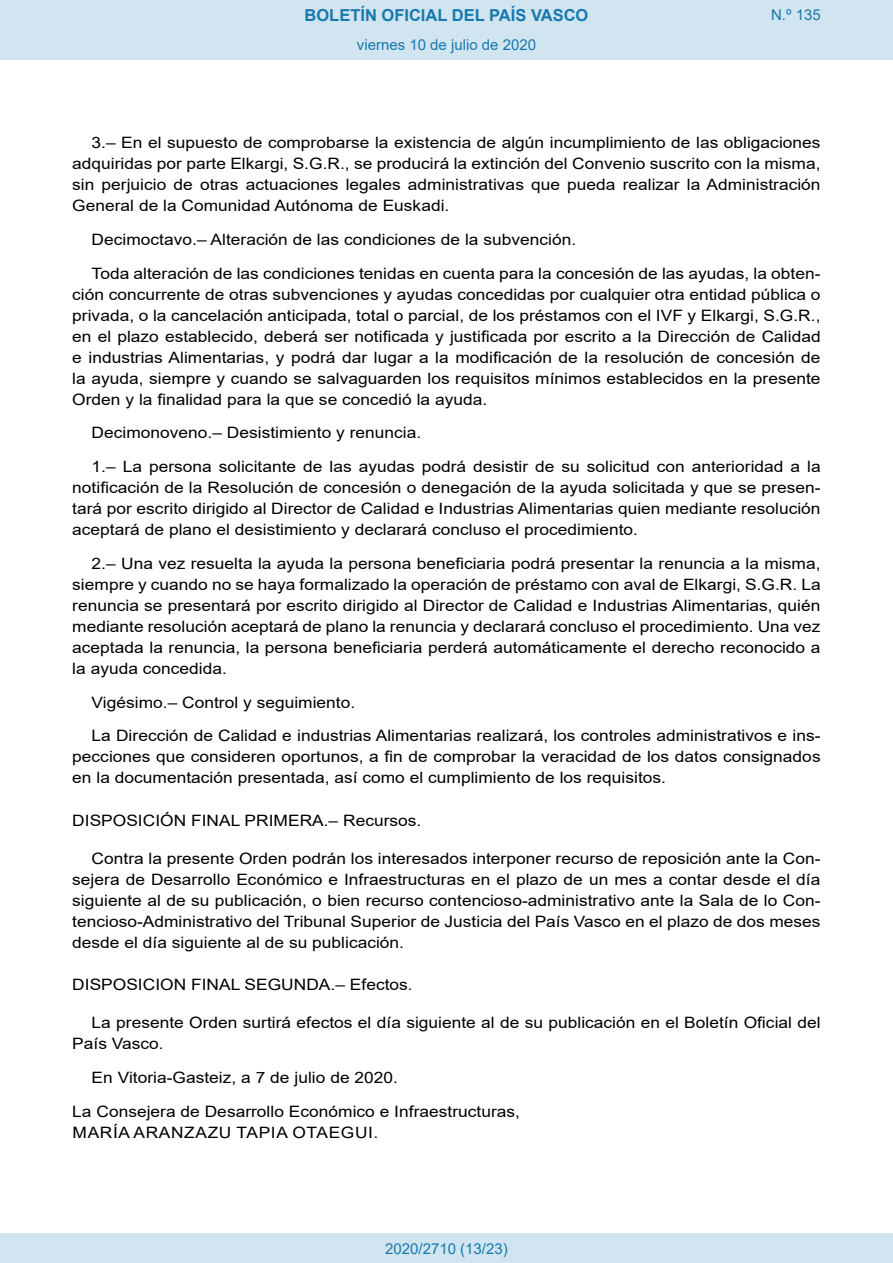
<style>
.page{position:relative;width:893px;height:1263px;background:#fff}
.page>*{position:absolute;margin:0;border:0;box-sizing:border-box;transform-origin:0 0}
.t1{font:700 16.5px "Arial";color:#1879ad}
.BOPVDetalle{font:15.6px/21px "Arial";color:#000;text-align:justify;scale:1.11 1}
.BOPVDisposicionTitul{font:15.6px "Arial";color:#000;scale:1.11 1}
.BOPVFirmaPuesto{font:15.6px "Arial";color:#000;scale:1.11 1}
.BOPVFirmaLugFec{font:15.6px "Arial";color:#000;scale:1.11 1}
.BOPVFirmaNombre{font:15.6px "Arial";letter-spacing:.035em;color:#000;scale:1.11 1}
.Paginacion_Centro{font:15px "Arial";color:#1879ad}
</style>
<div class="page">
<div style="left:0;top:0;width:893px;height:60px;background:#d0e5f0"></div>
<div style="left:0;top:1233px;width:893px;height:30px;background:#d0e5f0"></div>
<p class="t1" style="left:305px;top:3px;width:285px">BOLETÍN OFICIAL DEL PAÍS VASCO</p>
<p class="Paginacion_Centro" style="left:357px;top:35px;width:181px">viernes 10 de julio de 2020</p>
<p class="Paginacion_Centro" style="left:771px;top:5px;width:51px">N.º 135</p>
<p class="BOPVDetalle" style="left:72px;top:132px;width:676px;text-indent:19px">3.– En el supuesto de comprobarse la existencia de algún incumplimiento de las obligaciones adquiridas por parte Elkargi, S.G.R., se producirá la extinción del Convenio suscrito con la misma, sin perjuicio de otras actuaciones legales administrativas que pueda realizar la Administración General de la Comunidad Autónoma de Euskadi.</p>
<p class="BOPVDetalle" style="left:92px;top:229px;width:438px">Decimoctavo.– Alteración de las condiciones de la subvención.</p>
<p class="BOPVDetalle" style="left:72px;top:263px;width:676px;text-indent:19px">Toda alteración de las condiciones tenidas en cuenta para la concesión de las ayudas, la obten&shy;ción concurrente de otras subvenciones y ayudas concedidas por cualquier otra entidad pública o privada, o la cancelación anticipada, total o parcial, de los préstamos con el IVF y Elkargi, S.G.R., en el plazo establecido, deberá ser notificada y justificada por escrito a la Dirección de Calidad e industrias Alimentarias, y podrá dar lugar a la modificación de la resolución de concesión de la ayuda, siempre y cuando se salvaguarden los requisitos mínimos establecidos en la presente Orden y la finalidad para la que se concedió la ayuda.</p>
<p class="BOPVDetalle" style="left:92px;top:422px;width:299px">Decimonoveno.– Desistimiento y renuncia.</p>
<p class="BOPVDetalle" style="left:72px;top:456px;width:676px;text-indent:19px">1.– La persona solicitante de las ayudas podrá desistir de su solicitud con anterioridad a la notificación de la Resolución de concesión o denegación de la ayuda solicitada y que se presen&shy;tará por escrito dirigido al Director de Calidad e Industrias Alimentarias quien mediante resolución aceptará de plano el desistimiento y declarará concluso el procedimiento.</p>
<p class="BOPVDetalle" style="left:72px;top:553px;width:676px;text-indent:19px">2.– Una vez resuelta la ayuda la persona beneficiaria podrá presentar la renuncia a la misma, siempre y cuando no se haya formalizado la operación de préstamo con aval de Elkargi, S.G.R. La renuncia se presentará por escrito dirigido al Director de Calidad e Industrias Alimentarias, quién mediante resolución aceptará de plano la renuncia y declarará concluso el procedimiento. Una vez aceptada la renuncia, la persona beneficiaria perderá automáticamente el derecho reconocido a la ayuda concedida.</p>
<p class="BOPVDetalle" style="left:92px;top:692px;width:239px">Vigésimo.– Control y seguimiento.</p>
<p class="BOPVDetalle" style="left:72px;top:725px;width:676px;text-indent:19px">La Dirección de Calidad e industrias Alimentarias realizará, los controles administrativos e ins&shy;pecciones que consideren oportunos, a fin de comprobar la veracidad de los datos consignados en la documentación presentada, así como el cumplimiento de los requisitos.</p>
<p class="BOPVDisposicionTitul" style="left:72px;top:809px;width:316px">DISPOSICIÓN FINAL PRIMERA.– Recursos.</p>
<p class="BOPVDetalle" style="left:72px;top:848px;width:676px;text-indent:19px">Contra la presente Orden podrán los interesados interponer recurso de reposición ante la Con&shy;sejera de Desarrollo Económico e Infraestructuras en el plazo de un mes a contar desde el día siguiente al de su publicación, o bien recurso contencioso-administrativo ante la Sala de lo Con&shy;tencioso-Administrativo del Tribunal Superior de Justicia del País Vasco en el plazo de dos meses desde el día siguiente al de su publicación.</p>
<p class="BOPVDisposicionTitul" style="left:72px;top:974px;width:308px">DISPOSICION FINAL SEGUNDA.– Efectos.</p>
<p class="BOPVDetalle" style="left:72px;top:1012px;width:676px;text-indent:19px">La presente Orden surtirá efectos el día siguiente al de su publicación en el Boletín Oficial del<br>País Vasco.</p>
<p class="BOPVFirmaLugFec" style="left:92px;top:1066px;width:277px">En Vitoria-Gasteiz, a 7 de julio de 2020.</p>
<p class="BOPVFirmaPuesto" style="left:72px;top:1100px;width:405px">La Consejera de Desarrollo Económico e Infraestructuras,</p>
<p class="BOPVFirmaNombre" style="left:73px;top:1121px;width:277px">MARÍA ARANZAZU TAPIA OTAEGUI.</p>
<p class="Paginacion_Centro" style="left:385px;top:1238px;width:124px">2020/2710 (13/23)</p>
</div>
